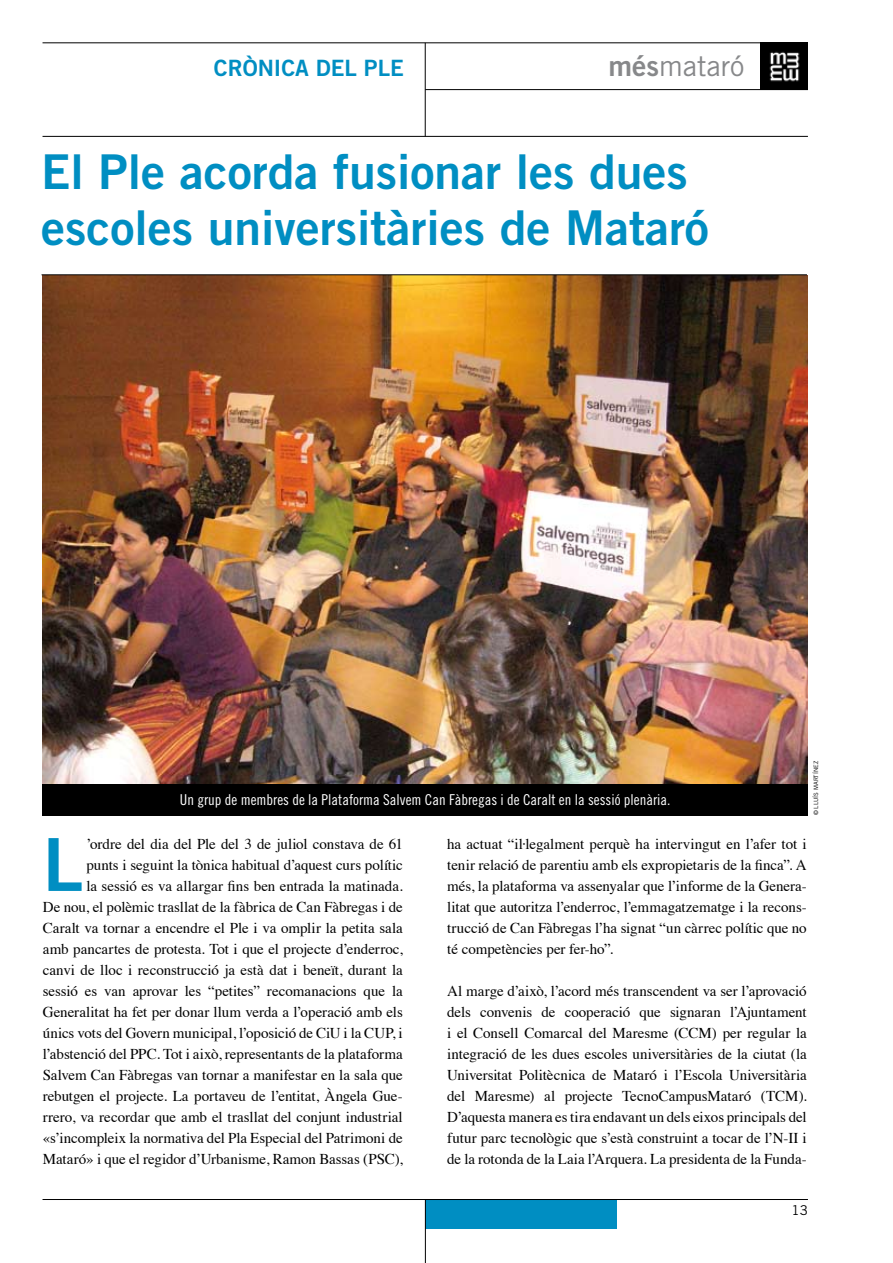
<style>
.page{position:relative;width:893px;height:1263px;background:#fff}
.page>*{position:absolute;margin:0;border:0;box-sizing:border-box;transform-origin:0 0}
.t1{font:73.2px "Trade Gothic Bold Two";color:#008ec2}
.t2{font:48px/56.2px "Trade Gothic Bold Two";color:#008ec2}
.t3{font:28.5px "Trade Gothic";color:#87888a}
.t4{font:22.5px "Trade Gothic Bold Two";color:#008ec2}
.t5{font:15px/21px "Times";letter-spacing:-.005em;color:#000;text-align:justify}
.t6{font:15px "Trade Gothic Cond Eighteen";color:#fff}
.t7{font:13.5px "Trade Gothic";color:#000}
.t8{font:6px "Trade Gothic";color:#000}
.s1{font-family:"Trade Gothic Bold Two"}
</style>
<div class="page">
<hr style="left:43px;top:43px;width:765px;height:1px;background:#000">
<hr style="left:43px;top:136px;width:765px;height:1px;background:#000">
<hr style="left:425px;top:43px;width:1px;height:93px;background:#000">
<hr style="left:425px;top:89px;width:383px;height:1px;background:#000">
<img style="left:761px;top:44px;width:47px;height:45px">
<div style="left:425px;top:1199px;width:192px;height:30px;background:#008ec2"></div>
<hr style="left:425px;top:1199px;width:1px;height:64px;background:#000">
<hr style="left:43px;top:1199px;width:765px;height:1px;background:#000">
<img style="left:43px;top:276px;width:765px;height:508px">
<hr style="left:42px;top:275px;width:765px;height:1px;background:#000">
<div style="left:43px;top:784px;width:765px;height:31px;background:#000"></div>
<h3 class="t4" style="left:214px;top:54px;width:191px">CRÒNICA DEL PLE</h3>
<h3 class="t3" style="left:608px;top:49px;width:138px"><span class="s1">més</span>mataró</h3>
<h2 class="t2" style="left:41px;top:143px;width:669px">El Ple acorda fusionar les dues escoles universitàries de Mataró</h2>
<p class="t6" style="left:180px;top:790px;width:492px">Un grup de membres de la Plataforma Salvem Can Fàbregas i de Caralt en la sessió plenària.</p>
<p class="t8" style="left:812px;top:815px;width:56px;rotate:-90deg">© LLUÍS MARTÍNEZ</p>
<h1 class="t1" style="left:43px;top:819px;width:42px">L</h1>
<p class="t5" style="left:43px;top:832px;width:362px;text-align:right">’ordre del dia del Ple del 3 de juliol constava de 61<br>punts i seguint la tònica habitual d’aquest curs polític<br>la sessió es va allargar fins ben entrada la matinada.<br>De nou, el polèmic trasllat de la fàbrica de Can Fàbregas i de Caralt va tornar a encendre el Ple i va omplir la petita sala amb pancartes de protesta. Tot i que el projecte d’enderroc, canvi de lloc i reconstrucció ja està dat i beneït, durant la sessió es van aprovar les “petites” recomanacions que la Generalitat ha fet per donar llum verda a l’operació amb els únics vots del Govern municipal, l’oposició de CiU i la CUP, i l’abstenció del PPC. Tot i això, representants de la plataforma Salvem Can Fàbregas van tornar a manifestar en la sala que rebutgen el projecte. La portaveu de l’entitat, Àngela Gue&shy;rrero, va recordar que amb el trasllat del conjunt industrial «s’incompleix la normativa del Pla Especial del Patrimoni de Mataró» i que el regidor d’Urbanisme, Ramon Bassas (PSC),</p>
<p class="t5" style="left:447px;top:832px;width:361px">ha actuat “il·legalment perquè ha intervingut en l’afer tot i tenir relació de parentiu amb els expropietaris de la finca”. A més, la plataforma va assenyalar que l’informe de la Genera&shy;litat que autoritza l’enderroc, l’emmagatzematge i la recons&shy;trucció de Can Fàbregas l’ha signat “un càrrec polític que no té competències per fer-ho”.</p>
<p class="t5" style="left:447px;top:979px;width:361px">Al marge d’això, l’acord més transcendent va ser l’aprovació dels convenis de cooperació que signaran l’Ajuntament i el Consell Comarcal del Maresme (CCM) per regular la integració de les dues escoles universitàries de la ciutat (la Universitat Politècnica de Mataró i l’Escola Universitària del Maresme) al projecte TecnoCampusMataró (TCM).<br>D’aquesta manera es tira endavant un dels eixos principals del futur parc tecnològic que s’està construint a tocar de l’N-II i de la rotonda de la Laia l’Arquera. La presidenta de la Funda-</p>
<p class="t7" style="left:791px;top:1202px;width:18px">13</p>
</div>
